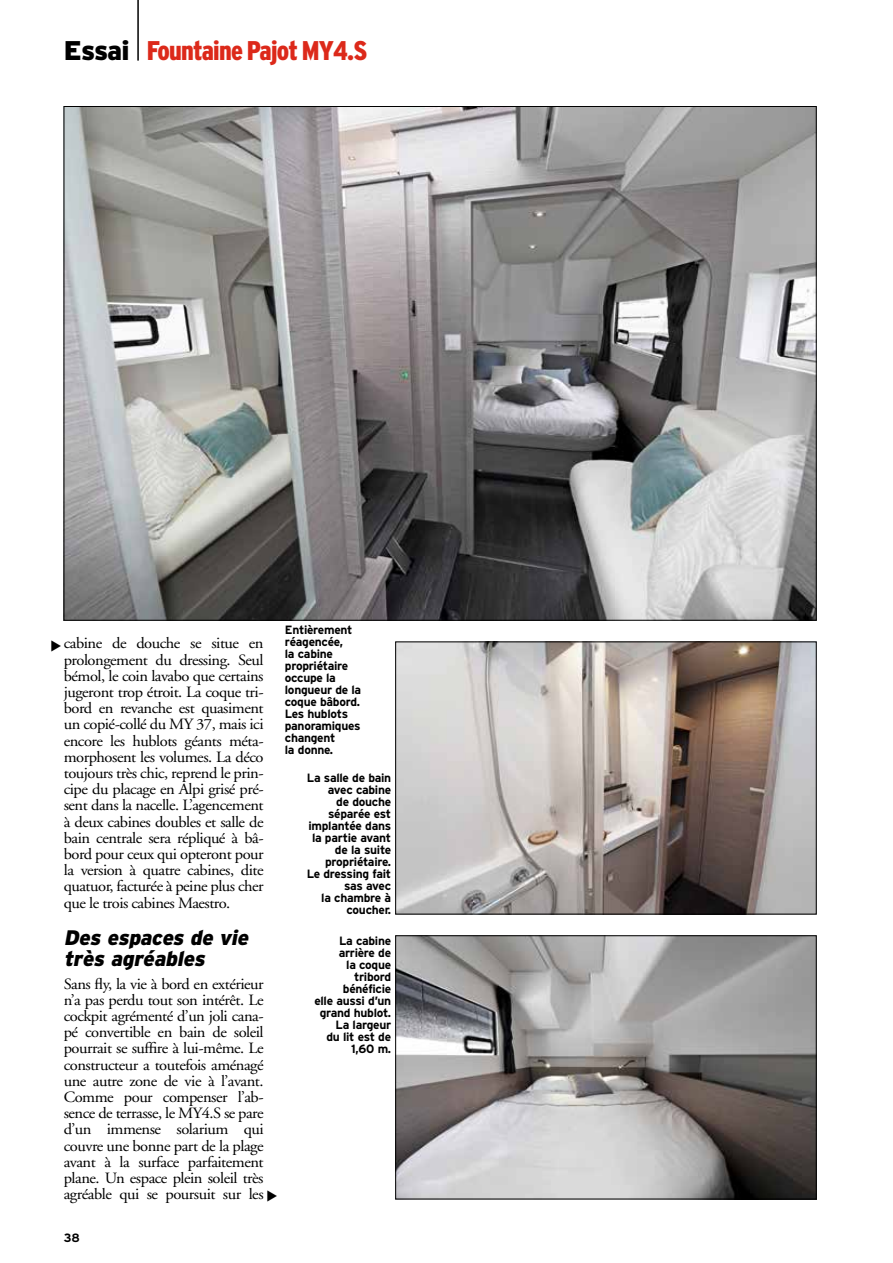
<style>
.page{position:relative;width:893px;height:1263px;background:#fff}
.page>*{position:absolute;margin:0;border:0;box-sizing:border-box;transform-origin:0 0}
.t1{font:900 condensed 27px "Interstate";letter-spacing:-.03em;color:#dc291a}
.t2{font:italic 900 21px/21px "Interstate";color:#000}
.t3{font:15.6px/16.2px "Adobe Garamond";letter-spacing:-.03em;color:#000;text-align:justify;scale:1.05 1}
.t4{font:700 12px/12px "Interstate";letter-spacing:-.025em;color:#000;text-align:right}
.s1{font-stretch:normal;color:#000}
</style>
<div class="page">
<img style="left:66px;top:108px;width:748px;height:510px">
<img style="left:397px;top:644px;width:417px;height:268px">
<div style="left:395px;top:642px;width:421px;height:272px;border:1px solid #000"></div>
<img style="left:397px;top:937px;width:417px;height:260px">
<div style="left:395px;top:935px;width:421px;height:264px;border:1px solid #000"></div>
<hr style="left:137px;top:0;width:2px;height:61px;background:#000">
<p class="t1" style="left:64px;top:36px;width:305px"><span class="s1">Essai</span> Fountaine Pajot MY4.S</p>
<p class="t3" style="left:64px;top:636px;width:192px">cabine de douche se situe en prolongement du dressing. Seul bémol, le coin lavabo que certains jugeront trop étroit. La coque tri&shy;bord en revanche est quasiment un copié-collé du MY 37, mais ici encore les hublots géants méta&shy;morphosent les volumes. La déco toujours très chic, reprend le prin&shy;cipe du placage en Alpi grisé pré&shy;sent dans la nacelle. L’agencement à deux cabines doubles et salle de bain centrale sera répliqué à bâ&shy;bord pour ceux qui opteront pour la version à quatre cabines, dite quatuor, facturée à peine plus cher que le trois cabines Maestro.</p>
<p class="t2" style="left:64px;top:927px;width:190px">Des espaces de vie très agréables</p>
<p class="t3" style="left:64px;top:976px;width:192px">Sans fly, la vie à bord en extérieur n’a pas perdu tout son intérêt. Le cockpit agrémenté d’un joli cana&shy;pé convertible en bain de soleil pourrait se suffire à lui-même. Le constructeur a toutefois aménagé une autre zone de vie à l’avant.<br>Comme pour compenser l’ab&shy;sence de terrasse, le MY4.S se pare d’un immense solarium qui couvre une bonne part de la plage avant à la surface parfaitement plane. Un espace plein soleil très agréable qui se poursuit sur les</p>
<p class="t4" style="left:64px;top:1231px;width:18px">38</p>
<p class="t4" style="left:285px;top:624px;width:78px;text-align:left">Entièrement réagencée,<br>la cabine propriétaire occupe la longueur de la coque bâbord.<br>Les hublots panoramiques changent<br>la donne.</p>
<p class="t4" style="left:307px;top:772px;width:86px">La salle de bain avec cabine<br>de douche séparée est implantée dans la partie avant de la suite propriétaire.<br>Le dressing fait sas avec<br>la chambre à coucher.</p>
<p class="t4" style="left:314px;top:935px;width:78px">La cabine arrière de<br>la coque tribord bénéficie<br>elle aussi d’un grand hublot.<br>La largeur<br>du lit est de<br>1,60 m.</p>
</div>
